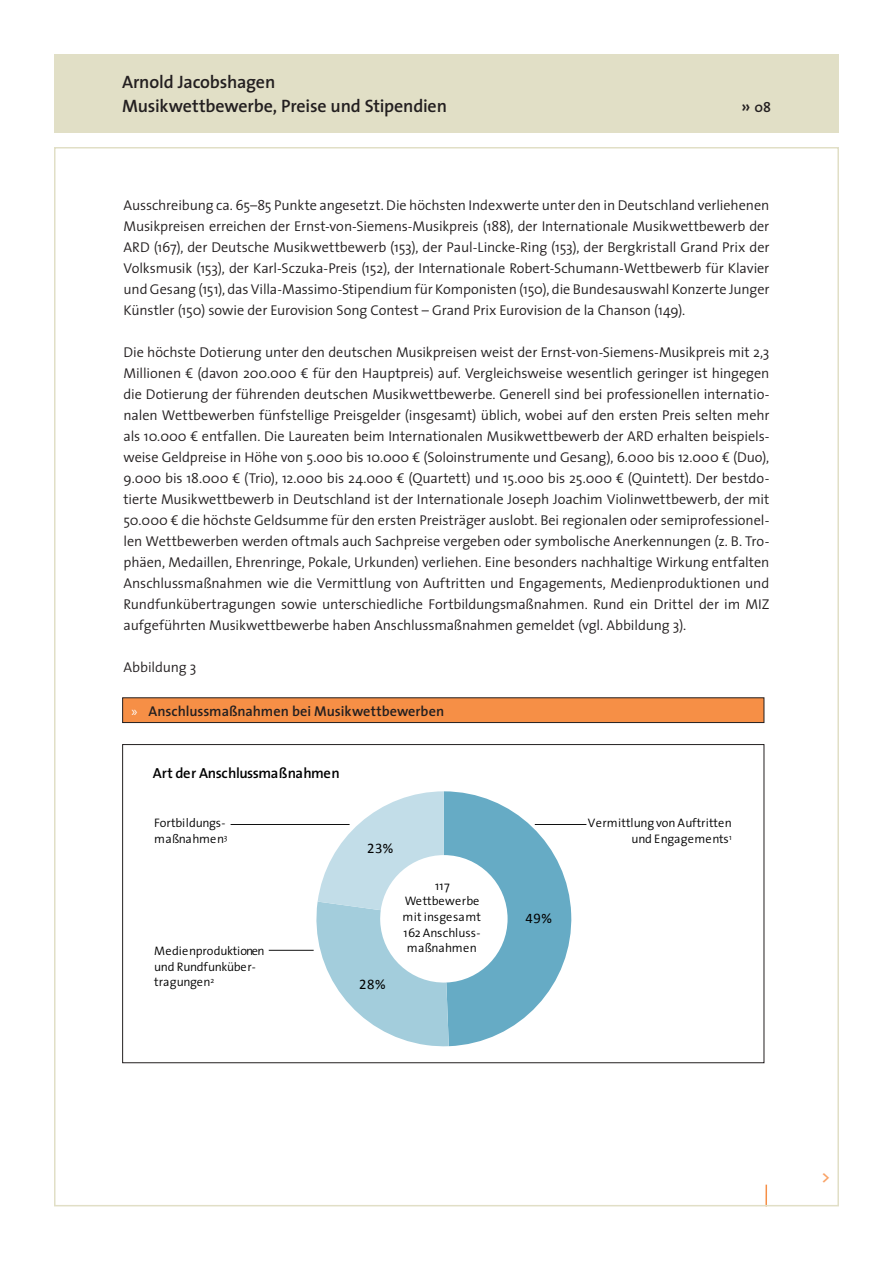
<style>
.page{position:relative;width:893px;height:1263px;background:#fff}
.page>*{position:absolute;margin:0;border:0;box-sizing:border-box;transform-origin:0 0}
.t1{font:600 18px/24px "The Sans";letter-spacing:-.01em;color:#231f20}
.t2{font:600 16.5px "The Sans";color:#f9a367}
.t3{font:600 14.55px "The Sans";letter-spacing:-.025em;color:#000}
.t4{font:14.55px "Calibri";color:#000}
.Fließtext{font:300 14.25px/21px "The Sans";letter-spacing:-.01em;color:#231f20;text-align:justify}
.t5{font:600 14.25px "The Sans";letter-spacing:-.005em;color:#231f20}
.t6{font:300 12.3px/15.8px "The Sans";letter-spacing:-.005em;color:#000}
.t7{font:300 12.3px/15.8px "The Sans";letter-spacing:.025em;color:#000;text-align:center}
.s1{font-size:18px}
.s2{font-family:"Myriad Pro";font-weight:400;color:#fff}
</style>
<div class="page">
<hr style="left:765px;top:1184px;width:2px;height:22px;background:#f68f46">
<div style="left:54px;top:54px;width:785px;height:79px;background:#e1dfc6"></div>
<svg style="left:122px;top:697px;width:643px;height:26px;background:#e58744"></svg>
<svg style="left:308px;top:791px;width:264px;height:255px"></svg>
<hr style="left:231px;top:824px;width:119px;height:1px;background:#000">
<hr style="left:269px;top:950px;width:45px;height:1px;background:#000">
<hr style="left:535px;top:824px;width:51px;height:1px;background:#000">
<p class="t1" style="left:122px;top:70px;width:326px">Arnold Jacobshagen<br>Musikwettbewerbe, Preise und Stipendien</p>
<p class="t5" style="left:741px;top:98px;width:31px"><span class="s1">»</span> 08</p>
<p class="Fließtext" style="left:124px;top:195px;width:647px">Ausschreibung ca. 65–85 Punkte angesetzt. Die höchsten Indexwerte unter den in Deutschland verliehenen Musikpreisen erreichen der Ernst-von-Siemens-Musikpreis (188), der Internationale Musikwettbewerb der ARD (167), der Deutsche Musikwettbewerb (153), der Paul-Lincke-Ring (153), der Bergkristall Grand Prix der Volksmusik (153), der Karl-Sczuka-Preis (152), der Internationale Robert-Schumann-Wettbewerb für Klavier und Gesang (151), das Villa-Massimo-Stipendium für Komponisten (150), die Bundesauswahl Konzerte Junger Künstler (150) sowie der Eurovision Song Contest – Grand Prix Eurovision de la Chanson (149).</p>
<p class="Fließtext" style="left:124px;top:342px;width:647px">Die höchste Dotierung unter den deutschen Musikpreisen weist der Ernst-von-Siemens-Musikpreis mit 2,3<br>Millionen € (davon 200.000 € für den Hauptpreis) auf. Vergleichsweise wesentlich geringer ist hingegen die Dotierung der führenden deutschen Musikwettbewerbe. Generell sind bei professionellen internatio&shy;nalen Wettbewerben fünfstellige Preisgelder (insgesamt) üblich, wobei auf den ersten Preis selten mehr als 10.000 € entfallen. Die Laureaten beim Internationalen Musikwettbewerb der ARD erhalten beispiels&shy;weise Geldpreise in Höhe von 5.000 bis 10.000 € (Soloinstrumente und Gesang), 6.000 bis 12.000 € (Duo), 9.000 bis 18.000 € (Trio), 12.000 bis 24.000 € (Quartett) und 15.000 bis 25.000 € (Quintett). Der bestdo&shy;tierte Musikwettbewerb in Deutschland ist der Internationale Joseph Joachim Violinwettbewerb, der mit 50.000 € die höchste Geldsumme für den ersten Preisträger auslobt. Bei regionalen oder semiprofessionel&shy;len Wettbewerben werden oftmals auch Sachpreise vergeben oder symbolische Anerkennungen (z. B. Tro&shy;phäen, Medaillen, Ehrenringe, Pokale, Urkunden) verliehen. Eine besonders nachhaltige Wirkung entfalten Anschlussmaßnahmen wie die Vermittlung von Auftritten und Engagements, Medienproduktionen und Rundfunkübertragungen sowie unterschiedliche Fortbildungsmaßnahmen. Rund ein Drittel der im MIZ aufgeführten Musikwettbewerbe haben Anschlussmaßnahmen gemeldet (vgl. Abbildung 3).</p>
<p class="Fließtext" style="left:124px;top:657px;width:74px">Abbildung 3</p>
<p class="t5" style="left:131px;top:701px;width:314px"><span class="s2">»</span> Anschlussmaßnahmen bei Musikwettbewerben</p>
<p class="t3" style="left:153px;top:764px;width:188px">Art der Anschlussmaßnahmen</p>
<p class="t6" style="left:154px;top:815px;width:75px">Fortbildungs&shy;maßnahmen<sup>3</sup></p>
<p class="t6" style="left:154px;top:943px;width:112px">Medienproduktionen und Rundfunküber&shy;tragungen<sup>2</sup></p>
<p class="t4" style="left:367px;top:839px;width:28px">23%</p>
<p class="t4" style="left:359px;top:975px;width:28px">28%</p>
<p class="t7" style="left:402px;top:878px;width:80px">117<br>Wettbewerbe mit insgesamt<br>162 Anschluss&shy;maßnahmen</p>
<p class="t4" style="left:526px;top:909px;width:28px">49%</p>
<p class="t6" style="left:588px;top:815px;width:146px;text-align:right">Vermittlung von Auftritten und Engagements<sup>1</sup></p>
<p class="t2" style="left:822px;top:1166px;width:10px">&gt;</p>
</div>
